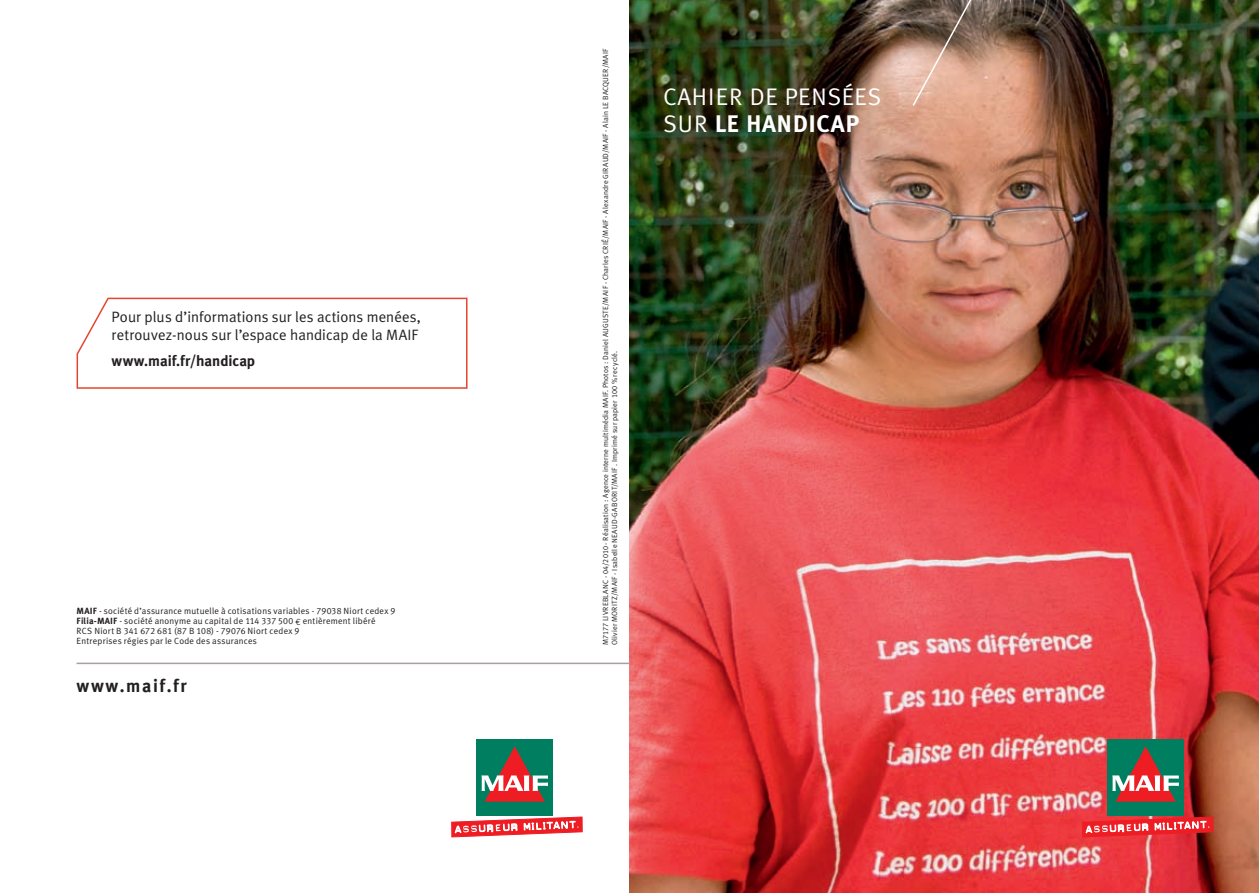
<style>
.page{position:relative;width:1259px;height:893px;background:#fff}
.page>*{position:absolute;margin:0;border:0;box-sizing:border-box;transform-origin:0 0}
.t1{font:24px "Meta Plus Normal";letter-spacing:.035em;color:#fff}
.t2{font:700 24px "Meta Plus";letter-spacing:.02em;color:#fff}
.t3{font:700 18px "Meta Plus";letter-spacing:.09em;color:#231f20}
.t4{font:15px/18px "Meta Plus Normal";letter-spacing:.005em;color:#231f20}
.t5{font:700 15px "Meta Plus";color:#231f20}
.t6{font:9px/10.2px "Meta Plus Normal";letter-spacing:.025em;color:#231f20}
.t7{font:9px "Meta Plus Normal Caps";letter-spacing:.02em;color:#231f20}
.t8{font:7.5px/9px "Meta Plus Normal";letter-spacing:.025em;color:#231f20}
.s1{font-family:"Meta Plus";font-weight:700}
.s2{font-family:"Meta Plus Normal Caps"}
.s3{font-family:"Euro Mono"}
.s4{font-family:"Meta Plus Normal"}
.s5{font-family:"Meta Plus Normal";font-weight:400}
</style>
<div class="page">
<img style="left:629px;top:0;width:630px;height:893px">
<hr style="left:77px;top:663px;width:552px;height:1px;background:#a89fa2">
<svg style="left:451px;top:817px;width:131px;height:21px"></svg>
<div style="left:476px;top:739px;width:77px;height:77px;background:#007f60"></div>
<svg style="left:481px;top:746px;width:67px;height:56px"></svg>
<svg style="left:1082px;top:817px;width:131px;height:22px"></svg>
<div style="left:1107px;top:739px;width:77px;height:77px;background:#007f60"></div>
<svg style="left:1112px;top:746px;width:66px;height:56px"></svg>
<svg style="left:911px;top:0;width:72px;height:107px"></svg>
<svg style="left:77px;top:298px;width:390px;height:91px"></svg>
<h3 class="t4" style="left:112px;top:307px;width:311px">Pour plus d’informations sur les actions menées, retrouvez-nous sur l’espace handicap de la MAIF</h3>
<h3 class="t5" style="left:112px;top:352px;width:145px">www.maif.fr/handicap</h3>
<p class="t6" style="left:77px;top:606px;width:320px"><span class="s1">MAIF</span> - société d’assurance mutuelle à cotisations variables - <span class="s2">79038</span> Niort cedex <span class="s2">9<br></span><span class="s1">Filia-MAIF</span> - société anonyme au capital de <span class="s2">114 337 500</span> <span class="s3">E</span> entièrement libéré</p>
<p class="t7" style="left:77px;top:626px;width:224px"><span class="s4">RCS Niort B</span> 341 672 681 (87 b 108) <span class="s4">-</span> 79076 <span class="s4">Niort cedex</span> 9</p>
<p class="t6" style="left:77px;top:636px;width:182px">Entreprises régies par le Code des assurances</p>
<h2 class="t3" style="left:77px;top:675px;width:112px">www.maif.fr</h2>
<p class="t8" style="left:601px;top:645px;width:598px;rotate:-90deg"><span class="s2">M7177 livreblanc - 04/2010</span> - Réalisation : Agence interne multimédia MAIF. Photos : Daniel AUGUSTE/MAIF - Charles CRIé/MAIF - Alexandre GIRAUD/MAIF - Alain LE BACQUER/MAIF<br>Olivier MORITZ/MAIF - Isabelle NEAUD-GABORIT/MAIF . Imprimé sur papier <span class="s2">100</span> % recyclé.</p>
<h1 class="t1" style="left:663px;top:83px;width:219px">CAHIER DE PENSéES</h1>
<h1 class="t2" style="left:663px;top:110px;width:197px"><span class="s5">SUR</span> LE HANDICAP</h1>
</div>
